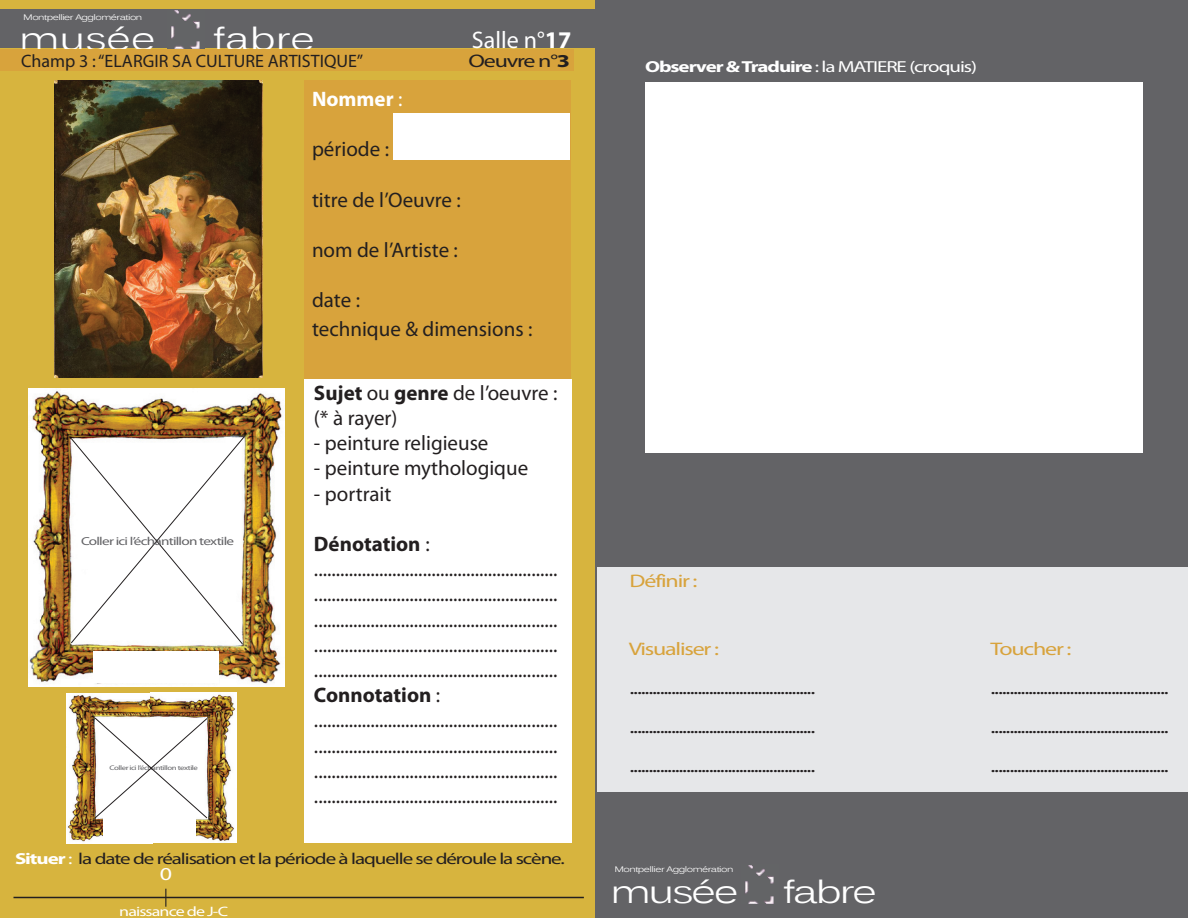
<style>
.page{position:relative;width:1188px;height:918px;background:#fff}
.page>*{position:absolute;margin:0;border:0;box-sizing:border-box;transform-origin:0 0}
.t1{font:31.95px "Kalinga";letter-spacing:-.025em;color:#fff;scale:1.32 1}
.t2{font:24px "Myriad Pro";color:#fff}
.t3{font:21px/25.2px "Myriad Pro";color:#231f20}
.t4{font:700 21px "Myriad Pro";color:#fff}
.t5{font:18.3px "Myriad Pro";letter-spacing:-.05em;color:#231f20;scale:1.32 1}
.t6{font:18.3px "Myriad Pro";letter-spacing:-.05em;color:#d8a33c;scale:1.32 1}
.t7{font:18.3px "Myriad Pro";color:#fff;scale:1.32 1}
.t8{font:18px "Myriad Pro";color:#231f20}
.t9{font:15.9px "Myriad Pro";letter-spacing:-.05em;color:#231f20;scale:1.32 1}
.t10{font:15.9px "Myriad Pro";letter-spacing:-.05em;color:#fff;scale:1.32 1}
.t11{font:13.65px "Myriad Pro";letter-spacing:-.05em;color:#fff;scale:1.32 1}
.t12{font:11.55px "Myriad Pro";letter-spacing:-.05em;color:#636366;scale:1.32 1}
.t13{font:7.95px "Kalinga";letter-spacing:-.05em;color:#fff;scale:1.32 1}
.t14{font:6.75px "Myriad Pro";letter-spacing:-.05em;color:#636366;scale:1.32 1}
.s1{font-weight:700}
.s2{font-weight:400}
.s3{font-weight:700;color:#fff}
.s4{color:#fff}
</style>
<div class="page">
<div style="left:0;top:0;width:596px;height:918px;background:#d7b43e"></div>
<div style="left:596px;top:0;width:592px;height:918px;background:#636366"></div>
<div style="left:0;top:9px;width:596px;height:39px;background:#636366"></div>
<div style="left:0;top:49px;width:573px;height:21px;background:#d8a33c"></div>
<hr style="left:14px;top:897px;width:570px;height:1px;background:#231f20">
<svg style="left:165px;top:889px;width:1px;height:18px"></svg>
<div style="left:304px;top:81px;width:267px;height:298px;background:#d8a33c"></div>
<div style="left:304px;top:380px;width:268px;height:463px;background:#fff"></div>
<img style="left:28px;top:388px;width:257px;height:298px">
<div style="left:94px;top:651px;width:125px;height:31px;background:#fff"></div>
<div style="left:71px;top:436px;width:174px;height:209px;background:#fff"></div>
<div style="left:645px;top:82px;width:498px;height:371px;background:#fff"></div>
<img style="left:66px;top:694px;width:84px;height:149px">
<img style="left:150px;top:692px;width:87px;height:150px">
<div style="left:104px;top:813px;width:92px;height:30px;background:#fff"></div>
<img style="left:55px;top:81px;width:207px;height:297px">
<svg style="left:94px;top:717px;width:114px;height:102px"></svg>
<img style="left:745px;top:865px;width:29px;height:38px">
<img style="left:168px;top:10px;width:36px;height:39px">
<div style="left:597px;top:567px;width:591px;height:225px;background:#e6e7e9"></div>
<div style="left:393px;top:113px;width:177px;height:46px;background:#fff"></div>
<p class="t13" style="left:23px;top:12px;width:92px">Montpellier Agglomération</p>
<h1 class="t1" style="left:20px;top:18px;width:105px">musée</h1>
<h1 class="t1" style="left:213px;top:18px;width:79px">fabre</h1>
<p class="t8" style="left:21px;top:50px;width:344px">Champ 3 : “ELARGIR SA CULTURE ARTISTIQUE”</p>
<p class="t2" style="left:472px;top:25px;width:101px">Salle n°<span class="s1">17</span></p>
<p class="t5" style="left:468px;top:50px;width:78px">Oeuvre n°<span class="s1">3</span></p>
<p class="t12" style="left:81px;top:534px;width:118px">Coller ici l’échantillon textile</p>
<p class="t14" style="left:110px;top:763px;width:69px">Coller ici l’échantillon textile</p>
<p class="t4" style="left:312px;top:85px;width:92px">Nommer <span class="s2">:</span></p>
<p class="t3" style="left:312px;top:136px;width:79px">période :</p>
<p class="t3" style="left:312px;top:187px;width:150px">titre de l’Oeuvre :</p>
<p class="t3" style="left:312px;top:237px;width:147px">nom de l’Artiste :</p>
<p class="t3" style="left:312px;top:286px;width:222px;line-height:28.8px">date :<br>technique &amp; dimensions :</p>
<p class="t3" style="left:314px;top:380px;width:245px"><span class="s1">Sujet</span> ou <span class="s1">genre</span> de l’oeuvre : (* à rayer)</p>
<p class="t3" style="left:314px;top:430px;width:176px">- peinture religieuse</p>
<p class="t3" style="left:314px;top:455px;width:216px">- peinture mythologique</p>
<p class="t3" style="left:314px;top:481px;width:79px">- portrait</p>
<p class="t3" style="left:314px;top:531px;width:245px"><span class="s1">Dénotation</span> : ........................................................ ........................................................ ........................................................ ........................................................ ........................................................<br><span class="s1">Connotation</span> : ........................................................ ........................................................ ........................................................ ........................................................</p>
<p class="t9" style="left:15px;top:849px;width:418px"><span class="s3">Situer</span> <span class="s4">:</span> la date de réalisation et la période à laquelle se déroule la scène.</p>
<p class="t7" style="left:160px;top:863px;width:11px">0</p>
<p class="t11" style="left:119px;top:903px;width:84px">naissance de J-C</p>
<p class="t10" style="left:645px;top:56px;width:253px"><span class="s1">Observer &amp; Traduire</span> : la MATIERE (croquis)</p>
<p class="t6" style="left:630px;top:569px;width:53px">Définir :</p>
<p class="t6" style="left:629px;top:638px;width:70px">Visualiser :</p>
<p class="t6" style="left:991px;top:638px;width:63px">Toucher :</p>
<p class="t5" style="left:630px;top:677px;width:142px">.................................................</p>
<p class="t5" style="left:991px;top:677px;width:137px">...............................................</p>
<p class="t5" style="left:630px;top:716px;width:142px">.................................................</p>
<p class="t5" style="left:991px;top:716px;width:137px">...............................................</p>
<p class="t5" style="left:630px;top:755px;width:142px">.................................................</p>
<p class="t5" style="left:991px;top:755px;width:137px">...............................................</p>
<p class="t13" style="left:614px;top:864px;width:92px">Montpellier Agglomération</p>
<h1 class="t1" style="left:611px;top:871px;width:98px">musée</h1>
<h1 class="t1" style="left:783px;top:871px;width:73px">fabre</h1>
</div>
